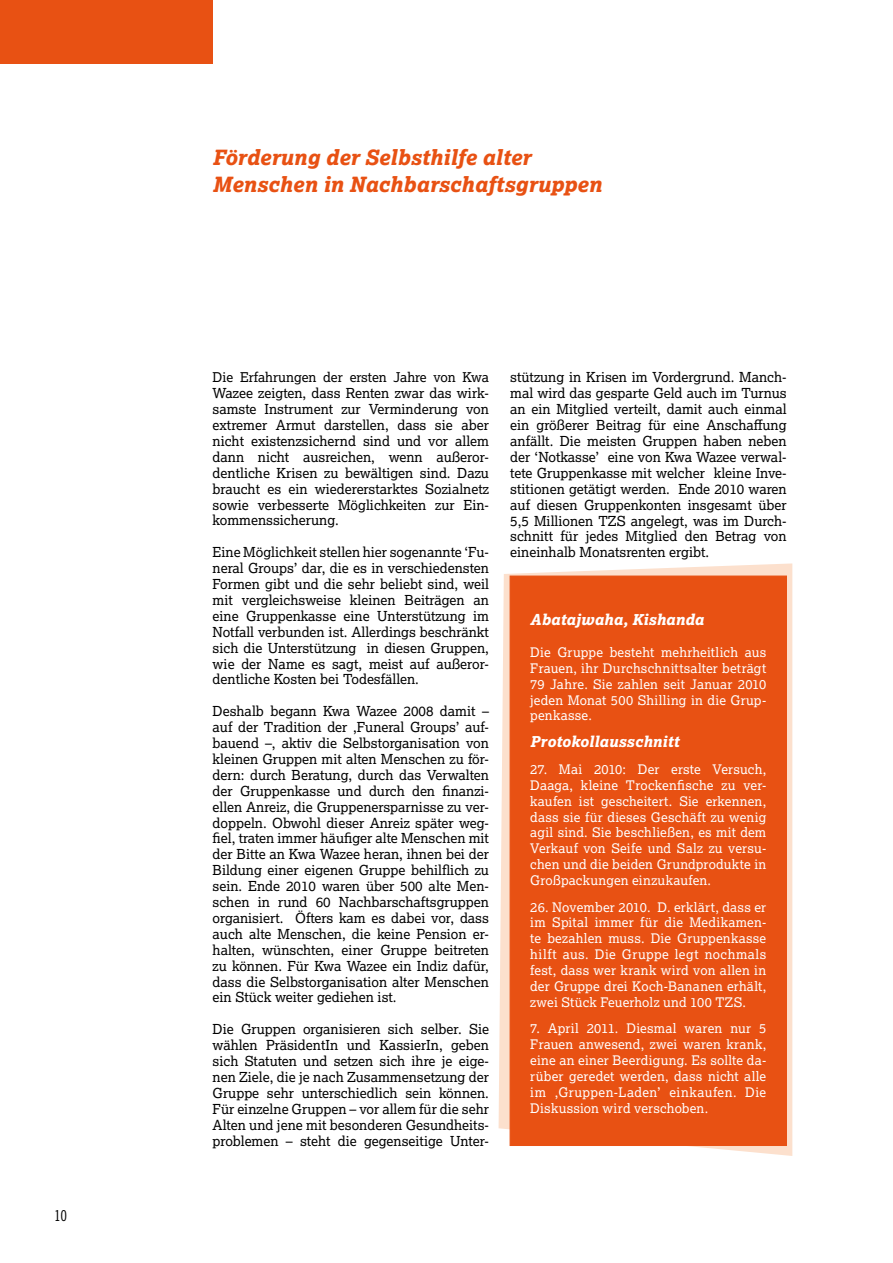
<style>
.page{position:relative;width:893px;height:1263px;background:#fff}
.page>*{position:absolute;margin:0;border:0;box-sizing:border-box;transform-origin:0 0}
.t1{font:italic 21px/27px "Lexia X Bold";color:#e85113}
.t2{font:italic 15px "Lexia X Bold";letter-spacing:.005em;color:#fff}
.t3{font:15px "Trade Gothic Cond Eighteen";color:#000}
.t4{font:13.8px/15.9px "Lexia";color:#000;text-align:justify}
.t5{font:13.5px "Lexia";color:#000}
.t6{font:13.2px/15.9px "Lexia";letter-spacing:.015em;color:#fff;text-align:justify}
</style>
<div class="page">
<svg style="left:499px;top:563px;width:293px;height:593px;fill:#fce0cd"></svg>
<div style="left:0;top:0;width:213px;height:64px;background:#e85113"></div>
<div style="left:510px;top:576px;width:277px;height:570px;background:#e85113"></div>
<p class="t3" style="left:54px;top:1206px;width:15px">10</p>
<h1 class="t1" style="left:213px;top:143px;width:391px">Förderung der Selbsthilfe alter<br>Menschen in Nachbarschaftsgruppen</h1>
<p class="t5" style="left:213px;top:369px;width:278px">Die Erfahrungen der ersten Jahre von Kwa</p>
<p class="t4" style="left:213px;top:385px;width:278px">Wazee zeigten, dass Renten zwar das wirk&shy;samste Instrument zur Verminderung von extremer Armut darstellen, dass sie aber nicht existenzsichernd sind und vor allem dann nicht ausreichen, wenn außeror&shy;dentliche Krisen zu bewältigen sind. Dazu braucht es ein wiedererstarktes Sozialnetz sowie verbesserte Möglichkeiten zur Ein&shy;kommenssicherung.</p>
<p class="t4" style="left:213px;top:544px;width:278px">Eine Möglichkeit stellen hier sogenannte ‘Fu&shy;neral Groups’ dar, die es in verschiedensten Formen gibt und die sehr beliebt sind, weil mit vergleichsweise kleinen Beiträgen an eine Gruppenkasse eine Unterstützung im Notfall verbunden ist. Allerdings beschränkt sich die Unterstützung in diesen Gruppen, wie der Name es sagt, meist auf außeror&shy;dentliche Kosten bei Todesfällen.</p>
<p class="t4" style="left:213px;top:703px;width:278px">Deshalb begann Kwa Wazee 2008 damit – auf der Tradition der ‚Funeral Groups’ auf&shy;bauend –, aktiv die Selbstorganisation von kleinen Gruppen mit alten Menschen zu för&shy;dern: durch Beratung, durch das Verwalten der Gruppenkasse und durch den finanzi&shy;ellen Anreiz, die Gruppenersparnisse zu ver&shy;doppeln. Obwohl dieser Anreiz später weg&shy;fiel, traten immer häufiger alte Menschen mit der Bitte an Kwa Wazee heran, ihnen bei der Bildung einer eigenen Gruppe behilflich zu sein. Ende 2010 waren über 500 alte Men&shy;schen in rund 60 Nachbarschaftsgruppen organisiert. Öfters kam es dabei vor, dass auch alte Menschen, die keine Pension er&shy;halten, wünschten, einer Gruppe beitreten zu können. Für Kwa Wazee ein Indiz dafür, dass die Selbstorganisation alter Menschen ein Stück weiter gediehen ist.</p>
<p class="t4" style="left:213px;top:1021px;width:278px">Die Gruppen organisieren sich selber. Sie wählen PräsidentIn und KassierIn, geben sich Statuten und setzen sich ihre je eige&shy;nen Ziele, die je nach Zusammensetzung der Gruppe sehr unterschiedlich sein können.<br>Für einzelne Gruppen – vor allem für die sehr Alten und jene mit besonderen Gesundheits&shy;problemen – steht die gegenseitige Unter-</p>
<p class="t4" style="left:510px;top:369px;width:278px">stützung in Krisen im Vordergrund. Manch&shy;mal wird das gesparte Geld auch im Turnus an ein Mitglied verteilt, damit auch einmal ein größerer Beitrag für eine Anschaffung anfällt. Die meisten Gruppen haben neben der ‘Notkasse’ eine von Kwa Wazee verwal&shy;tete Gruppenkasse mit welcher kleine Inve&shy;stitionen getätigt werden. Ende 2010 waren auf diesen Gruppenkonten insgesamt über 5,5 Millionen TZS angelegt, was im Durch&shy;schnitt für jedes Mitglied den Betrag von eineinhalb Monatsrenten ergibt.</p>
<p class="t2" style="left:530px;top:610px;width:175px">Abatajwaha, Kishanda</p>
<p class="t6" style="left:530px;top:644px;width:237px">Die Gruppe besteht mehrheitlich aus Frauen, ihr Durchschnittsalter beträgt 79 Jahre. Sie zahlen seit Januar 2010 jeden Monat 500 Shilling in die Grup&shy;penkasse.</p>
<p class="t2" style="left:530px;top:732px;width:150px">Protokollausschnitt</p>
<p class="t6" style="left:530px;top:761px;width:238px">27. Mai 2010: Der erste Versuch, Daaga, kleine Trockenfische zu ver&shy;kaufen ist gescheitert. Sie erkennen, dass sie für dieses Geschäft zu wenig agil sind. Sie beschließen, es mit dem Verkauf von Seife und Salz zu versu&shy;chen und die beiden Grundprodukte in Großpackungen einzukaufen.</p>
<p class="t6" style="left:530px;top:898px;width:238px">26. November 2010. D. erklärt, dass er im Spital immer für die Medikamen&shy;te bezahlen muss. Die Gruppenkasse hilft aus. Die Gruppe legt nochmals fest, dass wer krank wird von allen in der Gruppe drei Koch-Bananen erhält, zwei Stück Feuerholz und 100 TZS.</p>
<p class="t6" style="left:530px;top:1020px;width:237px">7. April 2011. Diesmal waren nur 5<br>Frauen anwesend, zwei waren krank, eine an einer Beerdigung. Es sollte da&shy;rüber geredet werden, dass nicht alle im ‚Gruppen-Laden’ einkaufen. Die Diskussion wird verschoben.</p>
</div>
